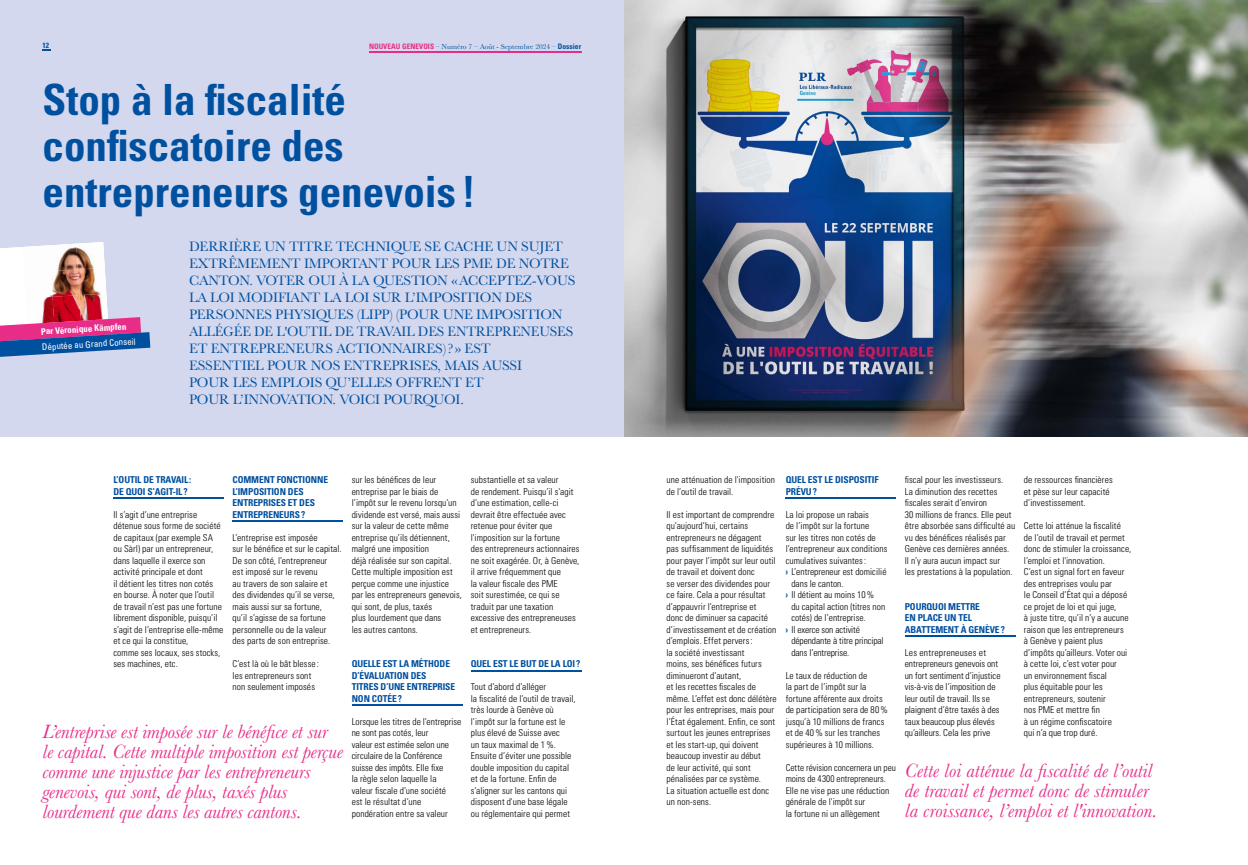
<style>
.page{position:relative;width:1248px;height:865px;background:#fff}
.page>*{position:absolute;margin:0;border:0;box-sizing:border-box;transform-origin:0 0}
.t1{font:700 condensed 43px/46px "Univers LT Std";color:#0050a0}
.t2{font:italic 20px/20px "Baskerville";color:#e82d89}
.t3{font:14.1px/17px "Baskerville";letter-spacing:-.01em;color:#0050a0}
.t4{font:300 condensed 9.5px/11.5px "Univers LT Std";letter-spacing:.005em;color:#000}
.t5{font:700 condensed 9.5px/11.5px "Univers LT Std";letter-spacing:-.01em;color:#0050a0}
.t6{font:condensed 9px "Univers LT Std";color:#fff}
.t7{font:700 condensed 9px "Univers LT Std";color:#fff}
.t8{font:7.5px "Baskerville";color:#0050a0}
.t9{font:700 condensed 7.5px "Univers LT Std";color:#0050a0}
.s1{font-family:"Univers LT Std";font-weight:700;font-stretch:condensed;color:#e82d89}
.s2{font-family:"Univers LT Std";font-weight:700;font-stretch:condensed}
.s3{font-weight:700;color:#0050a0}
</style>
<div class="page">
<img style="left:624px;top:0;width:623px;height:437px">
<div style="left:0;top:0;width:624px;height:437px;background:#d4d8ee"></div>
<hr style="left:113px;top:497px;width:111px;height:2px;background:#0050a0">
<hr style="left:232px;top:520px;width:111px;height:2px;background:#0050a0">
<hr style="left:351px;top:704px;width:111px;height:2px;background:#0050a0">
<hr style="left:471px;top:670px;width:110px;height:1px;background:#0050a0">
<img style="left:0;top:242px;width:150px;height:115px">
<hr style="left:785px;top:497px;width:111px;height:2px;background:#0050a0">
<hr style="left:904px;top:635px;width:111px;height:2px;background:#0050a0">
<hr style="left:369px;top:51px;width:212px;height:1px;background:#e82d89">
<p class="t9" style="left:43px;top:41px;width:8px">12</p>
<p class="t8" style="left:369px;top:42px;width:213px"><span class="s1">NOUVEAU GENEVOIS</span> – Numéro 7 – Août - Septembre 2024 – <span class="s2">Dossier</span></p>
<h1 class="t1" style="left:43px;top:76px;width:434px">Stop à la fiscalité confiscatoire des entrepreneurs genevois !</h1>
<p class="t7" style="left:41px;top:325px;width:87px;rotate:-3deg">Par Véronique Kämpfen</p>
<p class="t6" style="left:42px;top:341px;width:95px;rotate:-3deg">Députée au Grand Conseil</p>
<p class="t3" style="left:189px;top:238px;width:388px">DERRIÈRE UN TITRE TECHNIQUE SE CACHE UN SUJET EXTRÊMEMENT IMPORTANT POUR LES PME DE NOTRE CANTON. VOTER OUI À LA QUESTION « ACCEPTEZ-VOUS LA LOI MODIFIANT LA LOI SUR L’IMPOSITION DES PERSONNES PHYSIQUES (LIPP) (POUR UNE IMPOSITION ALLÉGÉE DE L'OUTIL DE TRAVAIL DES ENTREPRENEUSES ET ENTREPRENEURS ACTIONNAIRES) ? » EST<br>ESSENTIEL POUR NOS ENTREPRISES, MAIS AUSSI<br>POUR LES EMPLOIS QU’ELLES OFFRENT ET<br>POUR L’INNOVATION. VOICI POURQUOI.</p>
<p class="t5" style="left:113px;top:474px;width:79px">L’OUTIL DE TRAVAIL :<br>DE QUOI S’AGIT-IL ?</p>
<p class="t4" style="left:113px;top:508px;width:111px">Il s’agit d’une entreprise détenue sous forme de société de capitaux (par exemple SA ou Sàrl) par un entrepreneur, dans laquelle il exerce son activité principale et dont<br>il détient les titres non cotés en bourse. À noter que l’outil de travail n’est pas une fortune librement disponible, puisqu’il s’agit de l’entreprise elle-même et ce qui la constitue,<br>comme ses locaux, ses stocks, ses machines, etc.</p>
<p class="t5" style="left:232px;top:474px;width:97px">COMMENT FONCTIONNE<br>L’IMPOSITION DES<br>ENTREPRISES ET DES<br>ENTREPRENEURS ?</p>
<p class="t4" style="left:232px;top:531px;width:111px">L’entreprise est imposée<br>sur le bénéfice et sur le capital.<br>De son côté, l’entrepreneur<br>est imposé sur le revenu<br>au travers de son salaire et des dividendes qu’il se verse, mais aussi sur sa fortune,<br>qu’il s’agisse de sa fortune personnelle ou de la valeur<br>des parts de son entreprise.</p>
<p class="t4" style="left:232px;top:658px;width:88px">C’est là où le bât blesse : les entrepreneurs sont non seulement imposés</p>
<h2 class="t2" style="left:43px;top:721px;width:302px">L’entreprise est imposée sur le bénéfice et sur le capital. Cette multiple imposition est perçue comme une injustice par les entrepreneurs genevois, qui sont, de plus, taxés plus lourdement que dans les autres cantons.</h2>
<p class="t4" style="left:351px;top:474px;width:112px">sur les bénéfices de leur entreprise par le biais de l’impôt sur le revenu lorsqu’un dividende est versé, mais aussi sur la valeur de cette même entreprise qu’ils détiennent, malgré une imposition<br>déjà réalisée sur son capital.<br>Cette multiple imposition est perçue comme une injustice par les entrepreneurs genevois, qui sont, de plus, taxés<br>plus lourdement que dans<br>les autres cantons.</p>
<p class="t5" style="left:351px;top:658px;width:105px">QUELLE EST LA MÉTHODE<br>D’ÉVALUATION DES<br>TITRES D’UNE ENTREPRISE<br>NON COTÉE ?</p>
<p class="t4" style="left:351px;top:715px;width:111px">Lorsque les titres de l’entreprise ne sont pas cotés, leur<br>valeur est estimée selon une circulaire de la Conférence suisse des impôts. Elle fixe<br>la règle selon laquelle la<br>valeur fiscale d’une société<br>est le résultat d’une pondération entre sa valeur</p>
<p class="t4" style="left:471px;top:474px;width:110px">substantielle et sa valeur<br>de rendement. Puisqu’il s’agit d’une estimation, celle-ci devrait être effectuée avec retenue pour éviter que l'imposition sur la fortune<br>des entrepreneurs actionnaires ne soit exagérée. Or, à Genève, il arrive fréquemment que<br>la valeur fiscale des PME<br>soit surestimée, ce qui se traduit par une taxation excessive des entrepreneuses et entrepreneurs.</p>
<p class="t5" style="left:471px;top:658px;width:111px">QUEL EST LE BUT DE LA LOI ?</p>
<p class="t4" style="left:471px;top:681px;width:106px">Tout d’abord d’alléger<br>la fiscalité de l’outil de travail, très lourde à Genève où l’impôt sur la fortune est le plus élevé de Suisse avec<br>un taux maximal de 1 %.<br>Ensuite d’éviter une possible double imposition du capital et de la fortune. Enfin de s’aligner sur les cantons qui disposent d'une base légale ou réglementaire qui permet</p>
<p class="t4" style="left:666px;top:474px;width:110px">une atténuation de l'imposition de l’outil de travail.</p>
<p class="t4" style="left:666px;top:508px;width:112px">Il est important de comprendre qu’aujourd’hui, certains entrepreneurs ne dégagent<br>pas suffisamment de liquidités pour payer l’impôt sur leur outil de travail et doivent donc<br>se verser des dividendes pour ce faire. Cela a pour résultat d’appauvrir l’entreprise et<br>donc de diminuer sa capacité d’investissement et de création d’emplois. Effet pervers :<br>la société investissant<br>moins, ses bénéfices futurs diminueront d’autant,<br>et les recettes fiscales de même. L’effet est donc délétère pour les entreprises, mais pour l’État également. Enfin, ce sont surtout les jeunes entreprises et les start-up, qui doivent beaucoup investir au début<br>de leur activité, qui sont pénalisées par ce système.<br>La situation actuelle est donc un non-sens.</p>
<p class="t5" style="left:785px;top:474px;width:95px">QUEL EST LE DISPOSITIF<br>PRÉVU ?</p>
<p class="t4" style="left:785px;top:508px;width:85px">La loi propose un rabais</p>
<p class="t4" style="left:785px;top:520px;width:85px">de l’impôt sur la fortune</p>
<p class="t4" style="left:785px;top:531px;width:92px">sur les titres non cotés de</p>
<p class="t4" style="left:785px;top:543px;width:103px">l’entrepreneur aux conditions</p>
<p class="t4" style="left:785px;top:554px;width:82px">cumulatives suivantes :</p>
<p class="t4" style="left:785px;top:566px;width:102px"><span class="s3">›</span> L’entrepreneur est domicilié</p>
<p class="t4" style="left:791px;top:577px;width:54px">dans le canton.</p>
<p class="t4" style="left:785px;top:589px;width:90px"><span class="s3">›</span> Il détient au moins 10 %</p>
<p class="t4" style="left:791px;top:600px;width:95px">du capital action (titres non</p>
<p class="t4" style="left:791px;top:612px;width:76px">cotés) de l’entreprise.</p>
<p class="t4" style="left:785px;top:623px;width:76px"><span class="s3">›</span> Il exerce son activité</p>
<p class="t4" style="left:791px;top:635px;width:94px">dépendante à titre principal</p>
<p class="t4" style="left:791px;top:646px;width:59px">dans l’entreprise.</p>
<p class="t4" style="left:785px;top:669px;width:104px">Le taux de réduction de<br>la part de l’impôt sur la fortune afférente aux droits de participation sera de 80 % jusqu’à 10 millions de francs et de 40 % sur les tranches supérieures à 10 millions.</p>
<p class="t4" style="left:785px;top:761px;width:112px">Cette révision concernera un peu moins de 4300 entrepreneurs.<br>Elle ne vise pas une réduction générale de l'impôt sur<br>la fortune ni un allègement</p>
<p class="t4" style="left:904px;top:474px;width:112px">fiscal pour les investisseurs.<br>La diminution des recettes fiscales serait d’environ<br>30 millions de francs. Elle peut être absorbée sans difficulté au vu des bénéfices réalisés par<br>Genève ces dernières années.<br>Il n’y aura aucun impact sur<br>les prestations à la population.</p>
<p class="t5" style="left:904px;top:600px;width:102px">POURQUOI METTRE<br>EN PLACE UN TEL<br>ABATTEMENT À GENÈVE ?</p>
<p class="t4" style="left:904px;top:646px;width:97px">Les entrepreneuses et entrepreneurs genevois ont un fort sentiment d’injustice vis-à-vis de l’imposition de leur outil de travail. Ils se plaignent d’être taxés à des taux beaucoup plus élevés qu’ailleurs. Cela les prive</p>
<p class="t4" style="left:1023px;top:474px;width:90px">de ressources financières et pèse sur leur capacité d’investissement.</p>
<p class="t4" style="left:1023px;top:520px;width:109px">Cette loi atténue la fiscalité de l’outil de travail et permet donc de stimuler la croissance, l’emploi et l'innovation.<br>C’est un signal fort en faveur des entreprises voulu par<br>le Conseil d’État qui a déposé ce projet de loi et qui juge,<br>à juste titre, qu’il n’y a aucune raison que les entrepreneurs<br>à Genève y paient plus d’impôts qu’ailleurs. Voter oui à cette loi, c’est voter pour<br>un environnement fiscal<br>plus équitable pour les entrepreneurs, soutenir<br>nos PME et mettre fin<br>à un régime confiscatoire<br>qui n’a que trop duré.</p>
<h2 class="t2" style="left:904px;top:760px;width:254px">Cette loi atténue la fiscalité de l’outil de travail et permet donc de stimuler la croissance, l’emploi et l'innovation.</h2>
</div>
